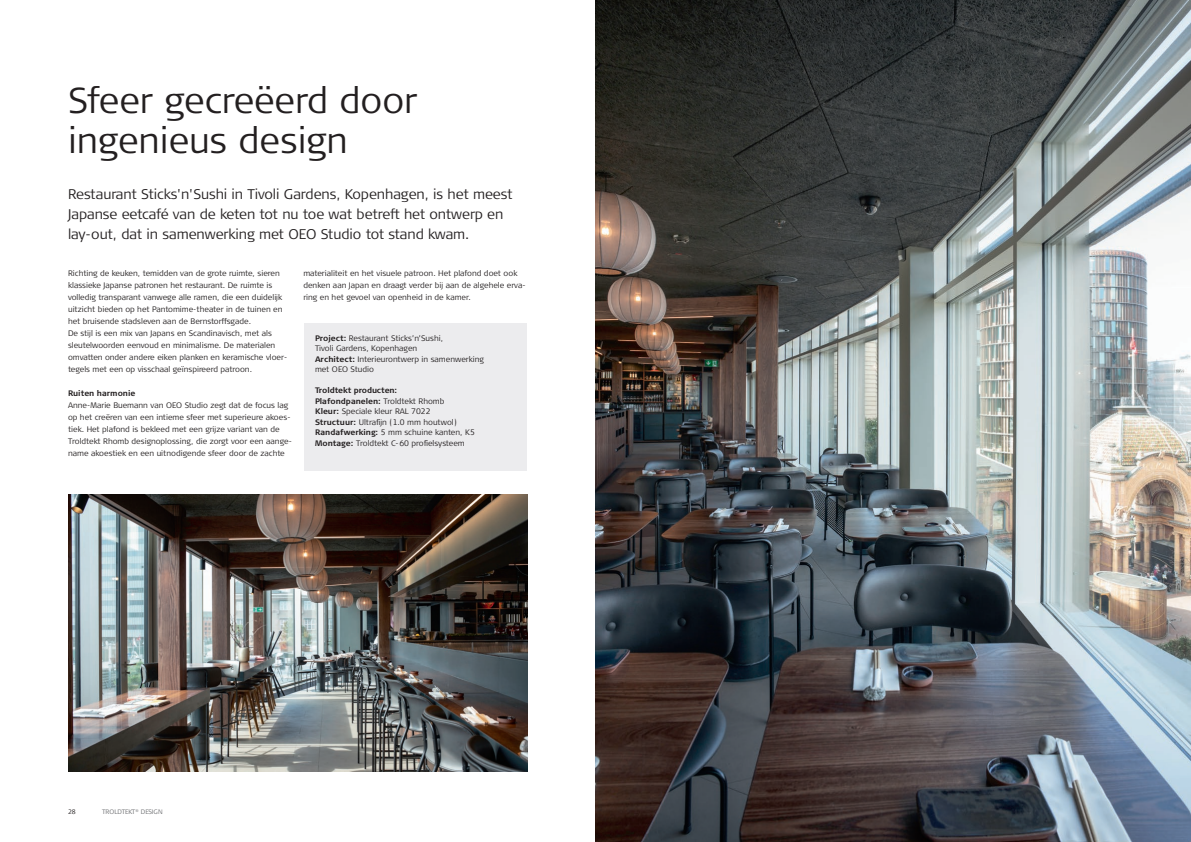
<style>
.page{position:relative;width:1191px;height:842px;background:#fff}
.page>*{position:absolute;margin:0;border:0;box-sizing:border-box;transform-origin:0 0}
.t1{font:300 36px/40px "Signa Column";color:#231f20}
.t2{font:300 14px/20px "Signa Column";letter-spacing:-.005em;color:#231f20}
.t3{font:300 8px/12px "Signa Column";color:#231f20}
.t4{font:700 8px "Signa Column";color:#231f20}
.t5{font:300 6.5px "Signa Column";color:#6c6d70}
.t6{font:300 6.5px "Signa Column";color:#231f20}
.s1{font-weight:700}
</style>
<div class="page">
<img style="left:595px;top:0;width:596px;height:842px">
<img style="left:68px;top:494px;width:459px;height:277px">
<div style="left:304px;top:323px;width:222px;height:148px;background:#ececee"></div>
<h1 class="t1" style="left:68px;top:81px;width:351px">Sfeer gecreëerd door ingenieus design</h1>
<h2 class="t2" style="left:68px;top:185px;width:446px">Restaurant Sticks'n'Sushi in Tivoli Gardens, Kopenhagen, is het meest<br>Japanse eetcafé van de keten tot nu toe wat betreft het ontwerp en lay-out, dat in samenwerking met OEO Studio tot stand kwam.</h2>
<p class="t3" style="left:68px;top:267px;width:221px">Richting de keuken, temidden van de grote ruimte, sieren klassieke Japanse patronen het restaurant. De ruimte is volledig transparant vanwege alle ramen, die een duidelijk uitzicht bieden op het Pantomime-theater in de tuinen en het bruisende stadsleven aan de Bernstorffsgade.<br>De stijl is een mix van Japans en Scandinavisch, met als sleutelwoorden eenvoud en minimalisme. De materialen omvatten onder andere eiken planken en keramische vloer&shy;tegels met een op visschaal geïnspireerd patroon.</p>
<p class="t4" style="left:68px;top:389px;width:69px">Ruiten harmonie</p>
<p class="t3" style="left:68px;top:399px;width:225px">Anne-Marie Buemann van OEO Studio zegt dat de focus lag op het creëren van een intieme sfeer met superieure akoes&shy;tiek. Het plafond is bekleed met een grijze variant van de Troldtekt Rhomb designoplossing, die zorgt voor een aange&shy;name akoestiek en een uitnodigende sfeer door de zachte</p>
<p class="t3" style="left:303px;top:267px;width:224px">materialiteit en het visuele patroon. Het plafond doet ook denken aan Japan en draagt verder bij aan de algehele erva&shy;ring en het gevoel van openheid in de kamer.</p>
<p class="t3" style="left:315px;top:333px;width:170px;line-height:10.5px"><span class="s1">Project:</span> Restaurant Sticks’n’Sushi,<br>Tivoli Gardens, Kopenhagen<br><span class="s1">Architect:</span> Interieurontwerp in samenwerking met OEO Studio</p>
<p class="t3" style="left:315px;top:385px;width:161px;line-height:10.5px"><span class="s1">Troldtekt producten:<br>Plafondpanelen:</span> Troldtekt Rhomb<br><span class="s1">Kleur:</span> Speciale kleur RAL 7022<br><span class="s1">Structuur:</span> Ultrafijn (1.0 mm houtwol)<br><span class="s1">Randafwerking:</span> 5 mm schuine kanten, K5<br><span class="s1">Montage:</span> Troldtekt C-60 profielsysteem</p>
<p class="t6" style="left:68px;top:808px;width:9px">28</p>
<p class="t5" style="left:102px;top:808px;width:62px">TROLDTEKT<sup>®</sup> DESIGN</p>
</div>
